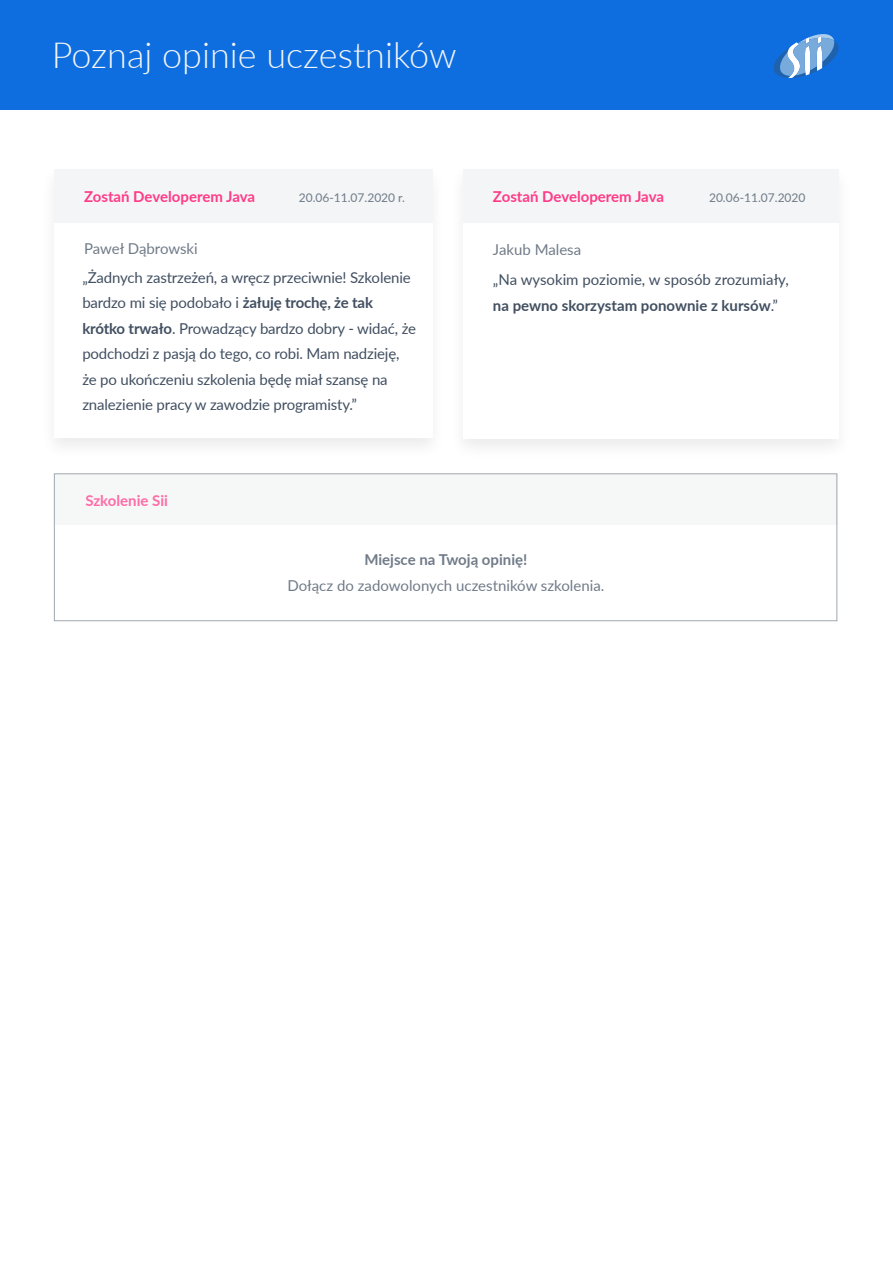
<style>
.page{position:relative;width:893px;height:1263px;background:#fff}
.page>*{position:absolute;margin:0;border:0;box-sizing:border-box;transform-origin:0 0}
.t1{font:300 36px "Lato";color:#f3f5f6}
.t2{font:15px/25.5px "Lato";letter-spacing:-.01em;color:#414f61}
.t3{font:15px "Lato";color:#707b88}
.t4{font:700 15px "Lato";color:#ff3a88}
.t5{font:700 15px "Lato";color:#707b88}
.t6{font:700 15px "Lato";color:#ff6ba6}
.t7{font:12px "Lato";color:#707b88}
.s1{font-weight:700}
</style>
<div class="page">
<div style="left:449px;top:164px;width:403px;height:297px;background:#000;opacity:.08"></div>
<div style="left:463px;top:169px;width:375px;height:270px;background:#fff"></div>
<div style="left:0;top:0;width:893px;height:110px;background:#0e6ee0"></div>
<svg style="left:773px;top:34px;width:66px;height:44px"></svg>
<div style="left:39px;top:164px;width:407px;height:297px;background:#000;opacity:.08"></div>
<div style="left:54px;top:169px;width:378px;height:269px;background:#fff"></div>
<div style="left:54px;top:169px;width:378px;height:54px;background:#f3f5f6"></div>
<div style="left:463px;top:169px;width:376px;height:54px;background:#f3f5f6"></div>
<div style="left:54px;top:474px;width:783px;height:51px;background:#f6f8f8"></div>
<div style="left:54px;top:474px;width:783px;height:147px;border:1px solid #a0a7b0"></div>
<p class="t1" style="left:52px;top:31px;width:406px">Poznaj opinie uczestników</p>
<p class="t4" style="left:84px;top:186px;width:173px">Zostań Developerem Java</p>
<p class="t3" style="left:84px;top:237px;width:115px">Paweł Dąbrowski</p>
<p class="t7" style="left:299px;top:189px;width:108px">20.06-11.07.2020 r.</p>
<p class="t4" style="left:493px;top:186px;width:173px">Zostań Developerem Java</p>
<p class="t7" style="left:709px;top:189px;width:98px">20.06-11.07.2020</p>
<p class="t3" style="left:493px;top:239px;width:90px">Jakub Malesa</p>
<p class="t2" style="left:82px;top:264px;width:335px">„Żadnych zastrzeżeń, a wręcz przeciwnie! Szkolenie bardzo mi się podobało i <span class="s1">żałuję trochę, że tak krótko trwało</span>. Prowadzący bardzo dobry - widać, że podchodzi z pasją do tego, co robi. Mam nadzieję, że po ukończeniu szkolenia będę miał szansę na znalezienie pracy w zawodzie programisty.”</p>
<p class="t6" style="left:85px;top:490px;width:84px">Szkolenie Sii</p>
<p class="t2" style="left:493px;top:267px;width:297px">„Na wysokim poziomie, w sposób zrozumiały, <span class="s1">na pewno skorzystam ponownie z kursów</span>.”</p>
<p class="t5" style="left:364px;top:549px;width:165px">Miejsce na Twoją opinię!</p>
<p class="t3" style="left:287px;top:575px;width:318px">Dołącz do zadowolonych uczestników szkolenia.</p>
</div>
